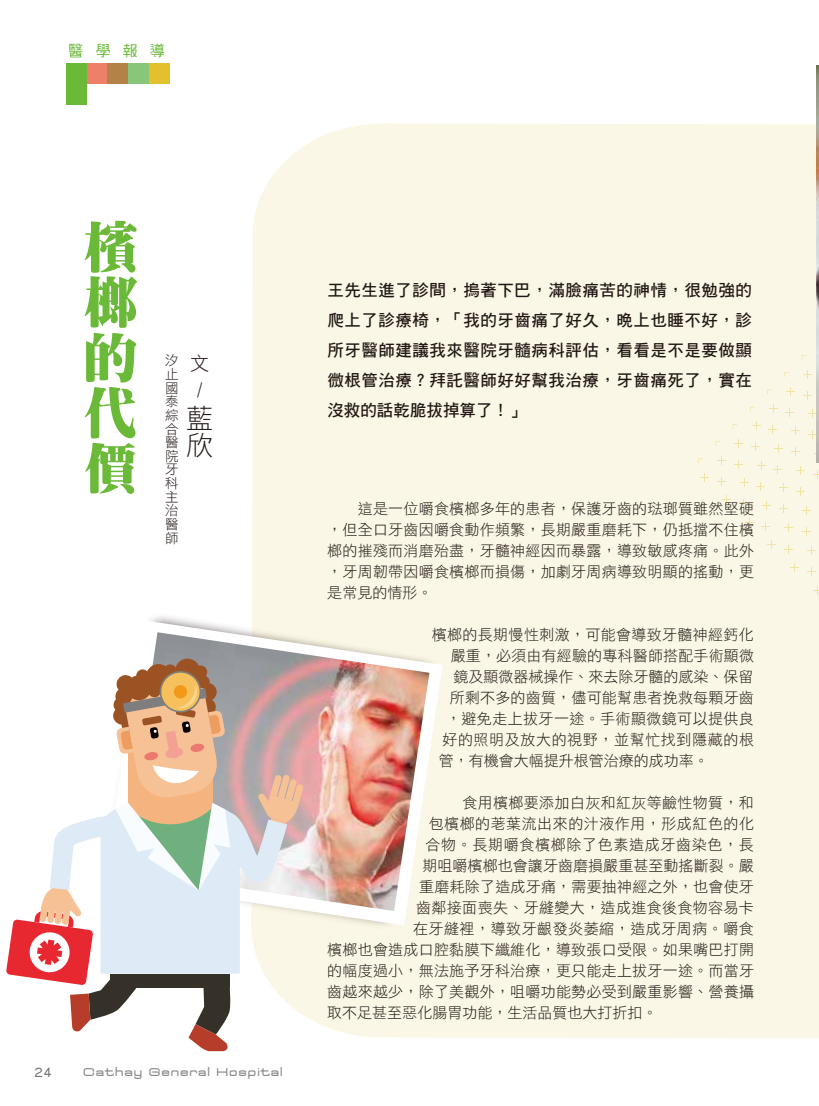
<style>
.page{position:relative;width:819px;height:1106px;background:#fff}
.page>*{position:absolute;margin:0;border:0;box-sizing:border-box;transform-origin:0 0}
.t1{font:900 54px/55.3px "AR Ming B5";color:#6bb939;text-align:justify}
.t2{font:27.3px/27.3px "DF Hei Std W3";color:#221815}
.t3{font:19.05px/25.3px "DF Hei Std W3";color:#221815;text-align:center}
.t4{font:16.5px/30px "DF Hei Std W7";letter-spacing:.03em;color:#221815;text-align:justify}
.t5{font:15px/21px "DF Hei Std W3";letter-spacing:.015em;color:#221815;text-align:justify}
.t6{font:15px "DF Hei Std W3";letter-spacing:.035em;color:#221815}
.t7{font:15px "DF Hei Std W3";letter-spacing:.045em;color:#221815}
.t8{font:15px "DF Hei Std W3";letter-spacing:.04em;color:#221815}
.t9{font:15px "DF Hei Std W5";color:#6bb939}
.t10{font:13.65px/13.6px "DF Hei Std W3";color:#221815;text-align:justify}
.t11{font:13.5px "Televisio";letter-spacing:.025em;color:#898989}
.t12{font:500 12px "Polaris";color:#727171}
</style>
<div class="page">
<div style="left:252px;top:123px;width:567px;height:915px;background:#fbf7e6"></div>
<svg style="left:812px;top:586px;width:7px;height:8px"></svg>
<svg style="left:807px;top:567px;width:8px;height:8px"></svg>
<svg style="left:807px;top:546px;width:9px;height:9px"></svg>
<svg style="left:790px;top:563px;width:8px;height:9px"></svg>
<svg style="left:801px;top:527px;width:9px;height:9px"></svg>
<svg style="left:784px;top:544px;width:9px;height:9px"></svg>
<svg style="left:801px;top:506px;width:9px;height:8px"></svg>
<svg style="left:784px;top:523px;width:9px;height:9px"></svg>
<svg style="left:767px;top:540px;width:9px;height:9px"></svg>
<svg style="left:813px;top:470px;width:6px;height:8px"></svg>
<svg style="left:796px;top:487px;width:8px;height:9px"></svg>
<svg style="left:778px;top:504px;width:9px;height:9px"></svg>
<svg style="left:761px;top:522px;width:9px;height:8px"></svg>
<svg style="left:813px;top:449px;width:3px;height:9px"></svg>
<svg style="left:796px;top:466px;width:9px;height:9px"></svg>
<svg style="left:779px;top:483px;width:9px;height:9px"></svg>
<svg style="left:762px;top:501px;width:8px;height:8px"></svg>
<svg style="left:744px;top:518px;width:9px;height:8px"></svg>
<svg style="left:808px;top:430px;width:8px;height:9px"></svg>
<svg style="left:790px;top:447px;width:9px;height:9px"></svg>
<svg style="left:773px;top:465px;width:9px;height:8px"></svg>
<svg style="left:756px;top:482px;width:9px;height:9px"></svg>
<svg style="left:739px;top:499px;width:8px;height:9px"></svg>
<svg style="left:808px;top:409px;width:8px;height:9px"></svg>
<svg style="left:791px;top:426px;width:9px;height:9px"></svg>
<svg style="left:774px;top:444px;width:8px;height:8px"></svg>
<svg style="left:757px;top:461px;width:8px;height:9px"></svg>
<svg style="left:739px;top:478px;width:9px;height:9px"></svg>
<svg style="left:722px;top:495px;width:9px;height:9px"></svg>
<svg style="left:802px;top:391px;width:9px;height:8px"></svg>
<svg style="left:785px;top:408px;width:9px;height:8px"></svg>
<svg style="left:768px;top:425px;width:9px;height:9px"></svg>
<svg style="left:751px;top:442px;width:8px;height:9px"></svg>
<svg style="left:734px;top:459px;width:8px;height:9px"></svg>
<svg style="left:716px;top:477px;width:9px;height:8px"></svg>
<svg style="left:803px;top:370px;width:9px;height:8px"></svg>
<svg style="left:786px;top:387px;width:8px;height:8px"></svg>
<svg style="left:769px;top:404px;width:8px;height:9px"></svg>
<svg style="left:751px;top:421px;width:9px;height:9px"></svg>
<svg style="left:734px;top:439px;width:9px;height:8px"></svg>
<svg style="left:717px;top:456px;width:9px;height:8px"></svg>
<svg style="left:700px;top:473px;width:8px;height:9px"></svg>
<svg style="left:801px;top:355px;width:5px;height:5px"></svg>
<svg style="left:784px;top:372px;width:5px;height:5px"></svg>
<svg style="left:766px;top:389px;width:5px;height:5px"></svg>
<svg style="left:749px;top:406px;width:5px;height:5px"></svg>
<svg style="left:732px;top:423px;width:5px;height:5px"></svg>
<svg style="left:715px;top:441px;width:5px;height:5px"></svg>
<svg style="left:698px;top:458px;width:5px;height:5px"></svg>
<div style="left:66px;top:63px;width:21px;height:21px;background:#6bb939"></div>
<div style="left:66px;top:84px;width:21px;height:21px;background:#6bb939"></div>
<div style="left:87px;top:63px;width:21px;height:21px;background:#ee8069"></div>
<div style="left:108px;top:63px;width:20px;height:21px;background:#b28247"></div>
<div style="left:128px;top:63px;width:21px;height:21px;background:#88c679"></div>
<div style="left:149px;top:63px;width:21px;height:21px;background:#e2c02e"></div>
<img style="left:816px;top:66px;width:3px;height:396px">
<img style="left:151px;top:604px;width:298px;height:333px">
<svg style="left:150px;top:620px;width:292px;height:305px;fill:#fbf7e6"></svg>
<img style="left:150px;top:632px;width:279px;height:279px">
<svg style="left:6px;top:657px;width:297px;height:394px"></svg>
<p class="t9" style="left:69px;top:42px;width:97px">醫學報導</p>
<h1 class="t1" style="left:84px;top:219px;width:55px">檳榔的代價</h1>
<p class="t10" style="left:165px;top:353px;width:14px">汐止國泰綜合醫院牙科主治醫師</p>
<p class="t3" style="left:190px;top:350px;width:20px">文/</p>
<h2 class="t2" style="left:186px;top:404px;width:27px">藍欣</h2>
<p class="t12" style="left:35px;top:1063px;width:19px">24</p>
<p class="t11" style="left:83px;top:1064px;width:201px">Cathay General Hospital</p>
<p class="t4" style="left:327px;top:275px;width:426px">王先生進了診間，摀著下巴，滿臉痛苦的神情，很勉強的爬上了診療椅，「我的牙齒痛了好久，晚上也睡不好，診所牙醫師建議我來醫院牙髓病科評估，看看是不是要做顯微根管治療？拜託醫師好好幫我治療，牙齒痛死了，實在沒救的話乾脆拔掉算了！」</p>
<p class="t5" style="left:327px;top:497px;width:428px">　　這是一位嚼食檳榔多年的患者，保護牙齒的琺瑯質雖然堅硬，但全口牙齒因嚼食動作頻繁，長期嚴重磨耗下，仍抵擋不住檳榔的摧殘而消磨殆盡，牙髓神經因而暴露，導致敏感疼痛。此外，牙周韌帶因嚼食檳榔而損傷，加劇牙周病導致明顯的搖動，更是常見的情形。</p>
<p class="t5" style="left:401px;top:623px;width:354px">　　檳榔的長期慢性刺激，可能會導致牙髓神經鈣化</p>
<p class="t5" style="left:451px;top:644px;width:305px">嚴重，必須由有經驗的專科醫師搭配手術顯微</p>
<p class="t5" style="left:453px;top:665px;width:301px">鏡及顯微器械操作、來去除牙髓的感染、保留</p>
<p class="t5" style="left:450px;top:686px;width:305px">所剩不多的齒質，儘可能幫患者挽救每顆牙齒</p>
<p class="t5" style="left:446px;top:707px;width:309px">，避免走上拔牙一途。手術顯微鏡可以提供良</p>
<p class="t8" style="left:442px;top:731px;width:313px">好的照明及放大的視野，並幫忙找到隱藏的根</p>
<p class="t5" style="left:439px;top:749px;width:271px">管，有機會大幅提升根管治療的成功率。</p>
<p class="t5" style="left:432px;top:791px;width:323px">　　食用檳榔要添加白灰和紅灰等鹼性物質，和</p>
<p class="t6" style="left:428px;top:815px;width:327px">包檳榔的荖葉流出來的汁液作用，形成紅色的化</p>
<p class="t7" style="left:425px;top:836px;width:330px">合物。長期嚼食檳榔除了色素造成牙齒染色，長</p>
<p class="t5" style="left:422px;top:854px;width:333px">期咀嚼檳榔也會讓牙齒磨損嚴重甚至動搖斷裂。嚴</p>
<p class="t5" style="left:419px;top:875px;width:336px">重磨耗除了造成牙痛，需要抽神經之外，也會使牙</p>
<p class="t5" style="left:416px;top:896px;width:339px">齒鄰接面喪失、牙縫變大，造成進食後食物容易卡</p>
<p class="t6" style="left:413px;top:920px;width:342px">在牙縫裡，導致牙齦發炎萎縮，造成牙周病。嚼食</p>
<p class="t5" style="left:327px;top:938px;width:428px">檳榔也會造成口腔黏膜下纖維化，導致張口受限。如果嘴巴打開</p>
<p class="t5" style="left:327px;top:959px;width:428px">的幅度過小，無法施予牙科治療，更只能走上拔牙一途。而當牙</p>
<p class="t5" style="left:327px;top:980px;width:428px">齒越來越少，除了美觀外，咀嚼功能勢必受到嚴重影響、營養攝</p>
<p class="t5" style="left:327px;top:1001px;width:331px">取不足甚至惡化腸胃功能，生活品質也大打折扣。</p>
</div>
